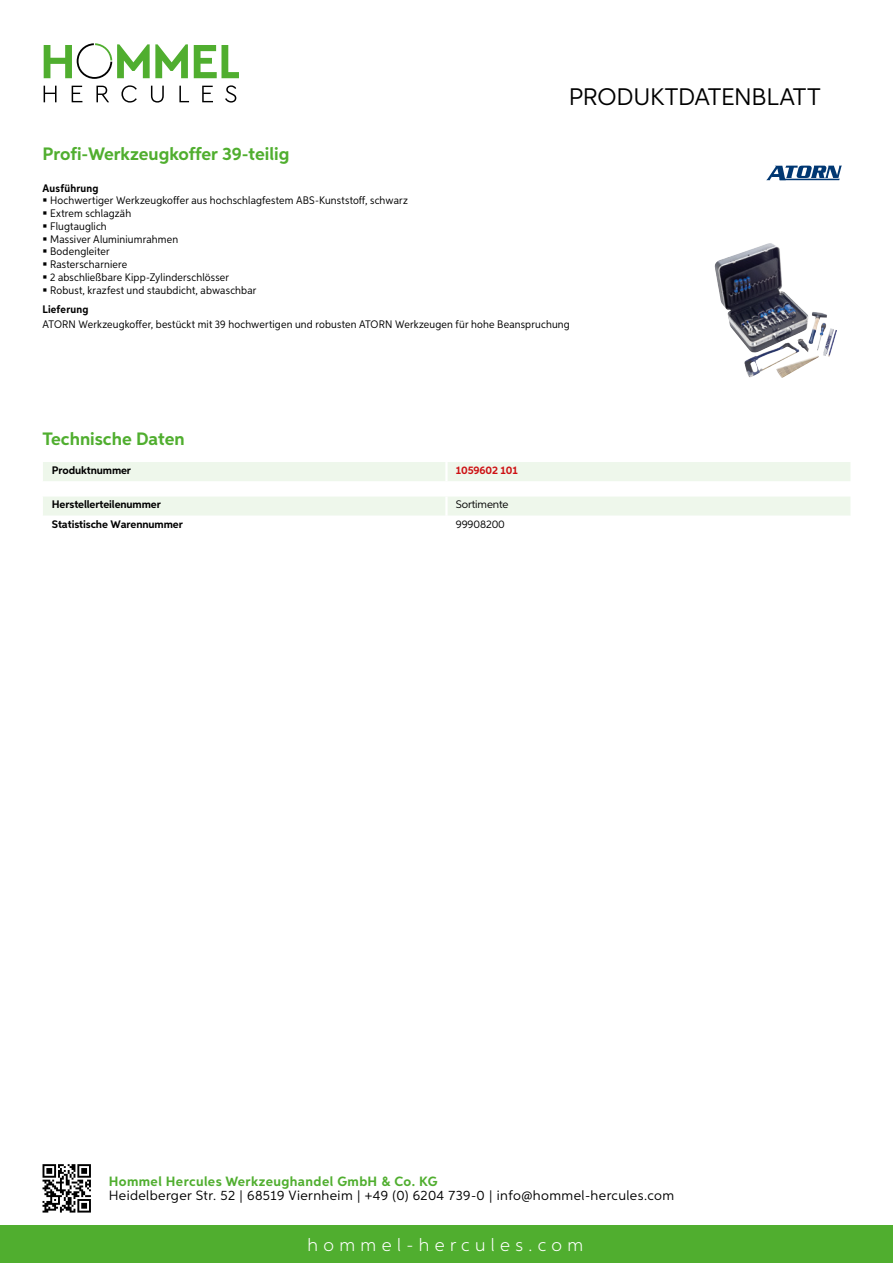
<style>
.page{position:relative;width:893px;height:1263px;background:#fff}
.page>*{position:absolute;margin:0;border:0;box-sizing:border-box;transform-origin:0 0}
.t1{font:24px "Aspira";letter-spacing:-.01em;color:#000}
.t2{font:700 18px "Aspira";color:#50ae2f}
.t3{font:300 18px "Aspira";letter-spacing:.3em;color:#fff}
.t4{font:13.5px "Aspira";letter-spacing:.03em;color:#000}
.t5{font:700 13.5px "Aspira";letter-spacing:.03em;color:#50ae2f}
.t6{font:10.95px/12.8px "Aspira Nar";letter-spacing:.015em;color:#000}
.t7{font:700 10.95px "Aspira";letter-spacing:-.01em;color:#000}
.t8{font:700 10.95px "Aspira Nar";letter-spacing:.02em;color:#000}
.t9{font:10.95px "Aspira";letter-spacing:-.01em;color:#000}
.t10{font:700 10.95px "Aspira";letter-spacing:-.01em;color:#cd1013}
</style>
<div class="page">
<div style="left:0;top:1226px;width:893px;height:37px;background:#50ae2f"></div>
<svg style="left:43px;top:1164px;width:48px;height:48px"></svg>
<svg style="left:194px;top:45px;width:45px;height:33px"></svg>
<svg style="left:44px;top:43px;width:144px;height:36px"></svg>
<svg style="left:44px;top:86px;width:13px;height:16px"></svg>
<svg style="left:72px;top:86px;width:10px;height:16px"></svg>
<svg style="left:96px;top:86px;width:13px;height:16px"></svg>
<svg style="left:121px;top:85px;width:16px;height:18px"></svg>
<svg style="left:151px;top:86px;width:13px;height:17px"></svg>
<svg style="left:179px;top:86px;width:10px;height:16px"></svg>
<svg style="left:202px;top:86px;width:11px;height:16px"></svg>
<svg style="left:225px;top:85px;width:11px;height:18px"></svg>
<div style="left:43px;top:462px;width:807px;height:19px;background:#eef7eb"></div>
<hr style="left:445px;top:462px;width:3px;height:19px;background:#fff">
<div style="left:43px;top:497px;width:807px;height:19px;background:#eef7eb"></div>
<img style="left:714px;top:243px;width:56px;height:71px">
<svg style="left:766px;top:166px;width:76px;height:14px"></svg>
<h1 class="t1" style="left:569px;top:82px;width:253px">Produktdatenblatt</h1>
<h2 class="t2" style="left:43px;top:142px;width:248px">Profi-Werkzeugkoffer 39-teilig</h2>
<p class="t8" style="left:43px;top:181px;width:58px">Ausführung</p>
<p class="t6" style="left:50px;top:194px;width:359px">Hochwertiger Werkzeugkoffer aus hochschlagfestem ABS-Kunststoff, schwarz<br>Extrem schlagzäh<br>Flugtauglich<br>Massiver Aluminiumrahmen<br>Bodengleiter<br>Rasterscharniere<br>2 abschließbare Kipp-Zylinderschlösser<br>Robust, krazfest und staubdicht, abwaschbar</p>
<p class="t8" style="left:43px;top:302px;width:47px">Lieferung</p>
<p class="t6" style="left:43px;top:318px;width:529px">ATORN Werkzeugkoffer, bestückt mit 39 hochwertigen und robusten ATORN Werkzeugen für hohe Beanspruchung</p>
<h2 class="t2" style="left:43px;top:428px;width:144px">Technische Daten</h2>
<p class="t7" style="left:52px;top:463px;width:81px">Produktnummer</p>
<p class="t10" style="left:456px;top:463px;width:63px">1059602 101</p>
<p class="t7" style="left:52px;top:498px;width:111px">Herstellerteilenummer</p>
<p class="t9" style="left:456px;top:498px;width:54px">Sortimente</p>
<p class="t7" style="left:52px;top:517px;width:132px">Statistische Warennummer</p>
<p class="t9" style="left:456px;top:517px;width:51px">99908200</p>
<p class="t5" style="left:109px;top:1172px;width:330px">Hommel Hercules Werkzeughandel GmbH &amp; Co. KG</p>
<p class="t4" style="left:109px;top:1187px;width:567px">Heidelberger Str. 52 | 68519 Viernheim | +49 (0) 6204 739-0 | info@hommel-hercules.com</p>
<h2 class="t3" style="left:307px;top:1234px;width:277px">hommel-hercules.com</h2>
</div>
